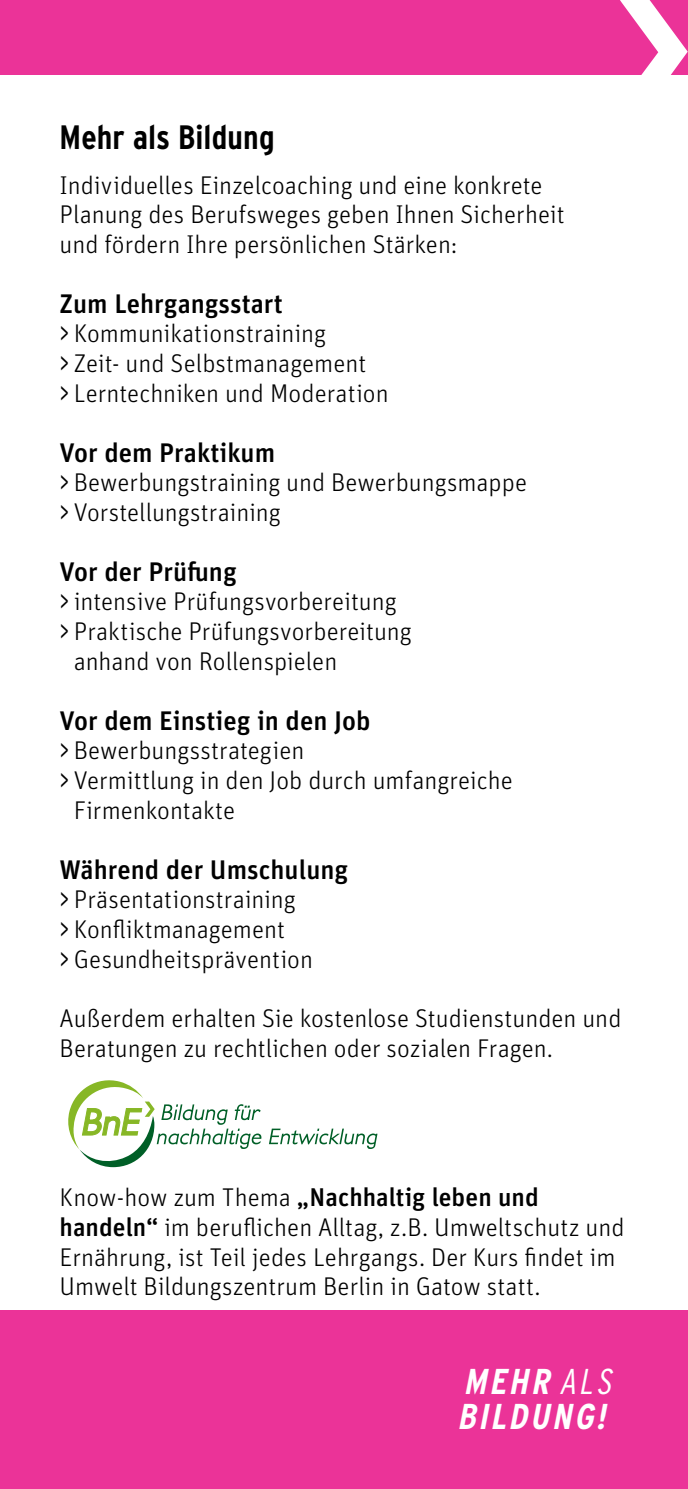
<style>
.page{position:relative;width:688px;height:1489px;background:#fff}
.page>*{position:absolute;margin:0;border:0;box-sizing:border-box;transform-origin:0 0}
.t1{font:italic 700 condensed 36px/35px "Interstate";color:#fff}
.t2{font:700 condensed 33.75px "Interstate";letter-spacing:.005em;color:#000}
.t3{font:500 27px "Unit OT";color:#000}
.t4{font:300 25.5px/29.8px "Unit OT";color:#000}
.s1{font-family:"Interstate"}
.s2{font-weight:500}
.s3{font-weight:300}
</style>
<div class="page">
<svg style="left:269px;top:1128px;width:108px;height:20px"></svg>
<svg style="left:68px;top:1080px;width:193px;height:87px"></svg>
<div style="left:0;top:0;width:687px;height:74px;background:#eb3398"></div>
<div style="left:0;top:1310px;width:687px;height:178px;background:#eb3398"></div>
<svg style="left:619px;top:0;width:68px;height:75px"></svg>
<h2 class="t2" style="left:60px;top:116px;width:217px">Mehr als Bildung</h2>
<p class="t4" style="left:60px;top:170px;width:506px">Individuelles Einzelcoaching und eine konkrete<br>Planung des Berufsweges geben Ihnen Sicherheit und fördern Ihre persönlichen Stärken:</p>
<p class="t3" style="left:60px;top:286px;width:225px">Zum Lehrgangsstart</p>
<p class="t4" style="left:60px;top:319px;width:330px"><span class="s1">&gt;</span> Kommunikationstraining<br><span class="s1">&gt;</span> Zeit- und Selbstmanagement<br><span class="s1">&gt;</span> Lerntechniken und Moderation</p>
<p class="t3" style="left:60px;top:435px;width:217px">Vor dem Praktikum</p>
<p class="t4" style="left:60px;top:468px;width:469px"><span class="s1">&gt;</span> Bewerbungstraining und Bewerbungsmappe <span class="s1">&gt;</span> Vorstellungstraining</p>
<p class="t3" style="left:60px;top:554px;width:179px">Vor der Prüfung</p>
<p class="t4" style="left:60px;top:587px;width:338px"><span class="s1">&gt;</span> intensive Prüfungsvorbereitung</p>
<p class="t4" style="left:60px;top:616px;width:353px"><span class="s1">&gt;</span> Praktische Prüfungsvorbereitung</p>
<p class="t4" style="left:74px;top:646px;width:265px">anhand von Rollenspielen</p>
<p class="t3" style="left:60px;top:703px;width:312px">Vor dem Einstieg in den Job</p>
<p class="t4" style="left:60px;top:735px;width:246px"><span class="s1">&gt;</span> Bewerbungsstrategien</p>
<p class="t4" style="left:60px;top:765px;width:455px"><span class="s1">&gt;</span> Vermittlung in den Job durch umfangreiche</p>
<p class="t4" style="left:74px;top:795px;width:163px">Firmenkontakte</p>
<p class="t3" style="left:60px;top:851px;width:290px">Während der Umschulung</p>
<p class="t4" style="left:60px;top:884px;width:255px"><span class="s1">&gt;</span> Präsentationstraining<br><span class="s1">&gt;</span> Konfliktmanagement<br><span class="s1">&gt;</span> Gesundheitsprävention</p>
<p class="t4" style="left:60px;top:1003px;width:563px">Außerdem erhalten Sie kostenlose Studienstunden und<br>Beratungen zu rechtlichen oder sozialen Fragen.</p>
<p class="t4" style="left:60px;top:1182px;width:566px">Know-how zum Thema <span class="s2">„Nachhaltig leben und handeln“</span> im beruflichen Alltag, z.B. Umweltschutz und Ernährung, ist Teil jedes Lehrgangs. Der Kurs findet im Umwelt Bildungszentrum Berlin in Gatow statt.</p>
<h1 class="t1" style="left:457px;top:1362px;width:164px">MEHR <span class="s3">ALS<br></span>BILDUNG!</h1>
</div>
